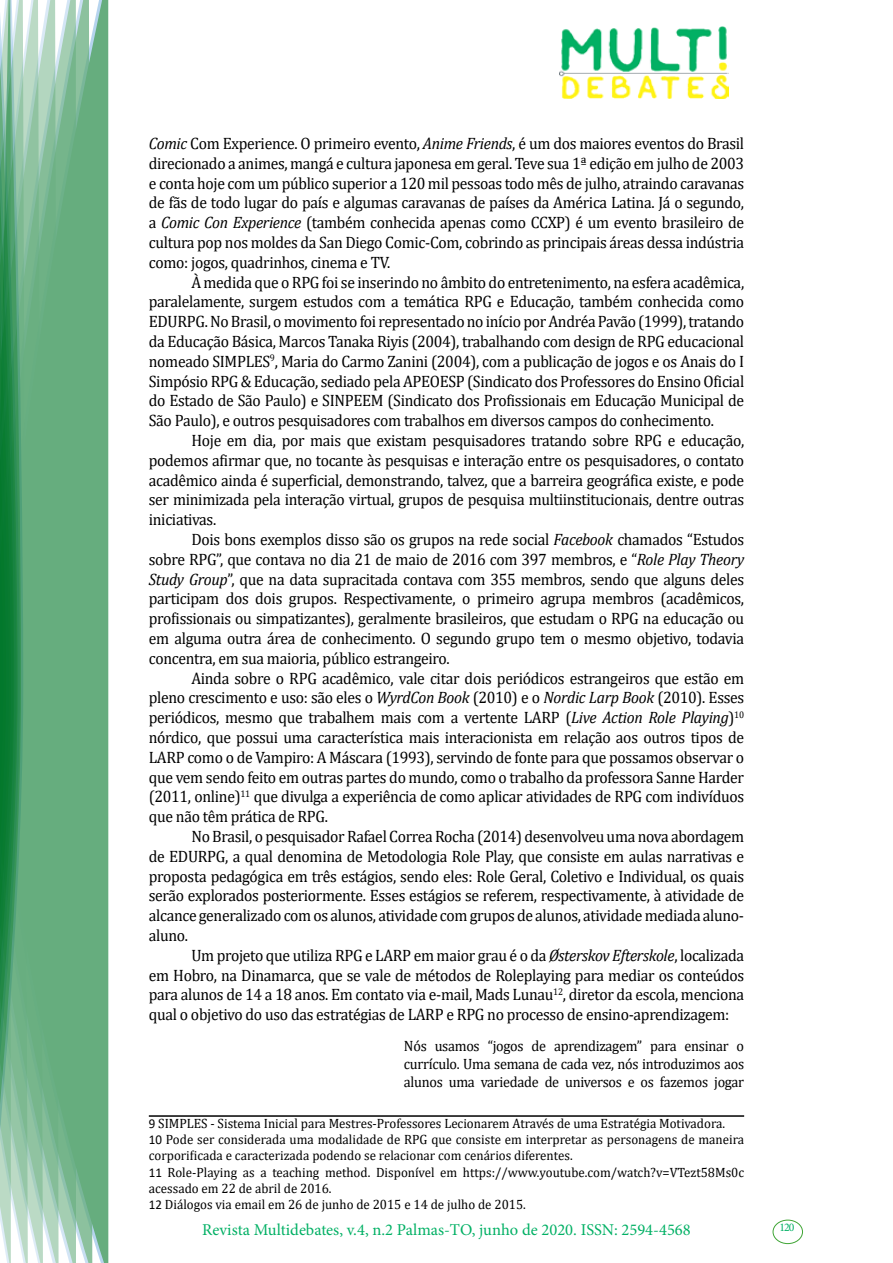
<style>
.page{position:relative;width:893px;height:1263px;background:#fff}
.page>*{position:absolute;margin:0;border:0;box-sizing:border-box;transform-origin:0 0}
.t1{font:16.5px/19.8px "Cambria";letter-spacing:-.02em;color:#000;text-align:justify;scale:.95 1}
.t2{font:16.5px "Minion Pro";color:#00b064}
.t3{font:15px/18px "Cambria";letter-spacing:-.02em;color:#000;text-align:justify;scale:.95 1}
.t4{font:13.5px/16.2px "Cambria";color:#000;scale:.96 1}
.t5{font:11.7px "Minion Pro";color:#00b064}
.s1{font-style:italic}
.s2{font-family:"Calibri"}
</style>
<div class="page">
<img style="left:559px;top:26px;width:169px;height:72px">
<div style="left:95px;top:0;width:14px;height:1263px;background:#66ad7e"></div>
<svg style="left:79px;top:0;width:16px;height:1263px;background:#6cb083"></svg>
<svg style="left:62px;top:0;width:17px;height:1263px;background:#6fb287"></svg>
<svg style="left:45px;top:0;width:17px;height:1263px;background:#77b68d"></svg>
<svg style="left:30px;top:0;width:15px;height:1263px;background:#7bb891"></svg>
<svg style="left:0;top:0;width:30px;height:1263px;background:#5ba779"></svg>
<div style="left:772px;top:1219px;width:31px;height:25px;border:1px solid #3fa535;border-radius:50%"></div>
<hr style="left:149px;top:1115px;width:595px;height:2px;background:#000">
<p class="t1" style="left:149px;top:133px;width:628px"><span class="s1">Comic</span> Com Experience. O primeiro evento, <span class="s1">Anime Friends</span>, é um dos maiores eventos do Brasil direcionado a animes, mangá e cultura japonesa em geral. Teve sua 1ª edição em julho de 2003 e conta hoje com um público superior a 120 mil pessoas todo mês de julho, atraindo caravanas de fãs de todo lugar do país e algumas caravanas de países da América Latina. Já o segundo, a <span class="s1">Comic Con Experience</span> (também conhecida apenas como CCXP) é um evento brasileiro de cultura pop nos moldes da San Diego Comic-Com, cobrindo as principais áreas dessa indústria como: jogos, quadrinhos, cinema e TV.</p>
<p class="t1" style="left:149px;top:272px;width:628px;text-indent:43px">À medida que o RPG foi se inserindo no âmbito do entretenimento, na esfera acadêmica, paralelamente, surgem estudos com a temática RPG e Educação, também conhecida como EDURPG. No Brasil, o movimento foi representado no início por Andréa Pavão (1999), tratando da Educação Básica, Marcos Tanaka Riyis (2004), trabalhando com design de RPG educacional nomeado SIMPLES<sup>9</sup>, Maria do Carmo Zanini (2004), com a publicação de jogos e os Anais do I Simpósio RPG &amp; Educação, sediado pela APEOESP (Sindicato dos Professores do Ensino Oficial do Estado de São Paulo) e SINPEEM (Sindicato dos Profissionais em Educação Municipal de São Paulo), e outros pesquisadores com trabalhos em diversos campos do conhecimento.</p>
<p class="t1" style="left:149px;top:430px;width:628px;text-indent:43px">Hoje em dia, por mais que existam pesquisadores tratando sobre RPG e educação, podemos afirmar que, no tocante às pesquisas e interação entre os pesquisadores, o contato acadêmico ainda é superficial, demonstrando, talvez, que a barreira geográfica existe, e pode ser minimizada pela interação virtual, grupos de pesquisa multiinstitucionais, dentre outras iniciativas.</p>
<p class="t1" style="left:149px;top:529px;width:628px;text-indent:43px">Dois bons exemplos disso são os grupos na rede social <span class="s1">Facebook</span> chamados “Estudos sobre RPG”, que contava no dia 21 de maio de 2016 com 397 membros, e “<span class="s1">Role Play Theory Study Group</span>”, que na data supracitada contava com 355 membros, sendo que alguns deles participam dos dois grupos. Respectivamente, o primeiro agrupa membros (acadêmicos, profissionais ou simpatizantes), geralmente brasileiros, que estudam o RPG na educação ou em alguma outra área de conhecimento. O segundo grupo tem o mesmo objetivo, todavia concentra, em sua maioria, público estrangeiro.</p>
<p class="t1" style="left:149px;top:668px;width:628px;text-indent:43px">Ainda sobre o RPG acadêmico, vale citar dois periódicos estrangeiros que estão em pleno crescimento e uso: são eles o <span class="s1">WyrdCon Book</span> (2010) e o <span class="s1">Nordic Larp Book</span> (2010). Esses periódicos, mesmo que trabalhem mais com a vertente LARP (<span class="s1">Live Action Role Playing</span>)<sup>10 </sup>nórdico, que possui uma característica mais interacionista em relação aos outros tipos de LARP como o de Vampiro: A Máscara (1993), servindo de fonte para que possamos observar o que vem sendo feito em outras partes do mundo, como o trabalho da professora Sanne Harder (2011, online)<sup>11</sup> que divulga a experiência de como aplicar atividades de RPG com indivíduos que não têm prática de RPG.</p>
<p class="t1" style="left:149px;top:826px;width:628px;text-indent:43px">No Brasil, o pesquisador Rafael Correa Rocha (2014) desenvolveu uma nova abordagem de EDURPG, a qual denomina de Metodologia Role Play, que consiste em aulas narrativas e proposta pedagógica em três estágios, sendo eles: Role Geral, Coletivo e Individual, os quais serão explorados posteriormente. Esses estágios se referem, respectivamente, à atividade de alcance generalizado com os alunos, atividade com grupos de alunos, atividade mediada aluno&shy;aluno.</p>
<p class="t1" style="left:149px;top:945px;width:628px;text-indent:43px">Um projeto que utiliza RPG e LARP em maior grau é o da <span class="s1">Østerskov Efterskole</span>, localizada em Hobro, na Dinamarca, que se vale de métodos de Roleplaying para mediar os conteúdos para alunos de 14 a 18 anos. Em contato via e-mail, Mads Lunau<sup>12</sup>, diretor da escola, menciona qual o objetivo do uso das estratégias de LARP e RPG no processo de ensino-aprendizagem:</p>
<p class="t3" style="left:404px;top:1037px;width:360px">Nós usamos “jogos de aprendizagem” para ensinar o currículo. Uma semana de cada vez, nós introduzimos aos alunos uma variedade de universos e os fazemos jogar</p>
<p class="t4" style="left:149px;top:1115px;width:622px"><span class="s2">9</span> SIMPLES - Sistema Inicial para Mestres-Professores Lecionarem Através de uma Estratégia Motivadora.<br><span class="s2">10</span> Pode ser considerada uma modalidade de RPG que consiste em interpretar as personagens de maneira corporificada e caracterizada podendo se relacionar com cenários diferentes.<br><span class="s2">11</span> Role-Playing as a teaching method. Disponível em https://www.youtube.com/watch?v=VTezt58Ms0c acessado em 22 de abril de 2016.<br><span class="s2">12</span> Diálogos via email em 26 de junho de 2015 e 14 de julho de 2015.</p>
<p class="t2" style="left:202px;top:1218px;width:490px">Revista Multidebates, v.4, n.2 Palmas-TO, junho de 2020. ISSN: 2594-4568</p>
<p class="t5" style="left:779px;top:1219px;width:16px">120</p>
</div>
